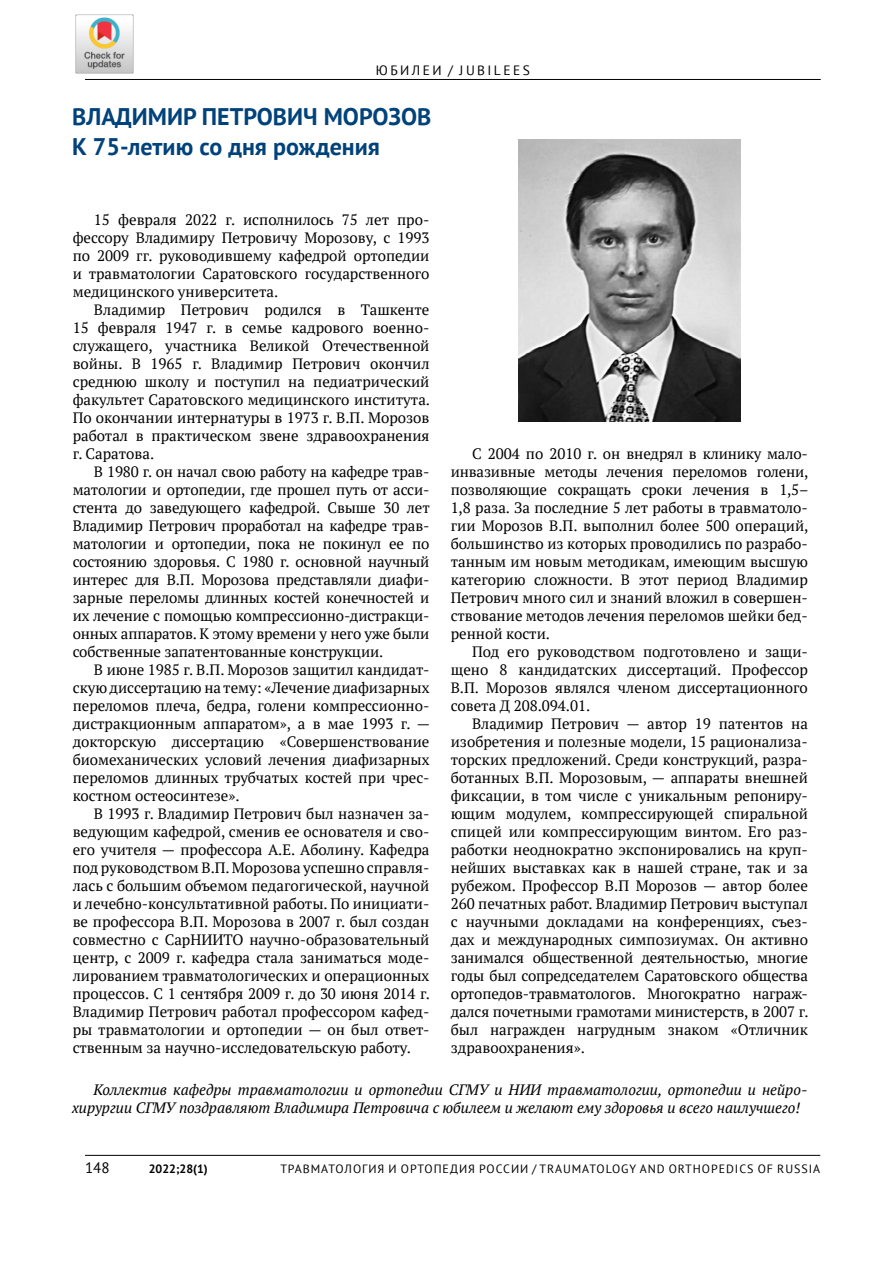
<style>
.page{position:relative;width:893px;height:1263px;background:#fff}
.page>*{position:absolute;margin:0;border:0;box-sizing:border-box;transform-origin:0 0}
.t1{font:700 24px/30px "PT Sans";color:#00427a}
.t2{font:15px/18px "PT Serif";color:#000;text-align:justify}
.t3{font:italic 15px/18px "PT Serif";color:#000}
.t4{font:15px "PT Sans";color:#000}
.t5{font:13.5px "PT Sans";letter-spacing:.18em;color:#000}
.t6{font:12px "PT Sans";letter-spacing:.08em;color:#000}
.t7{font:700 12px "PT Sans";color:#000}
</style>
<div class="page">
<hr style="left:85px;top:79px;width:736px;height:1px;background:#000">
<hr style="left:85px;top:1155px;width:735px;height:1px;background:#000">
<img style="left:519px;top:140px;width:221px;height:282px">
<img style="left:75px;top:15px;width:58px;height:58px">
<p class="t5" style="left:376px;top:61px;width:155px">ЮБИЛЕИ / JUBILEES</p>
<h1 class="t1" style="left:72px;top:101px;width:361px">ВЛАДИМИР ПЕТРОВИЧ МОРОЗОВ<br>К 75-летию со дня рождения</h1>
<p class="t2" style="left:73px;top:211px;width:358px;text-indent:21px">15 февраля 2022 г. исполнилось 75 лет про&shy;фессору Владимиру Петровичу Морозову, с 1993 по 2009 гг. руководившему кафедрой ортопедии и травматологии Саратовского государственного медицинского университета.</p>
<p class="t2" style="left:73px;top:301px;width:359px;text-indent:21px">Владимир Петрович родился в Ташкенте 15 февраля 1947 г. в семье кадрового военно&shy;служащего, участника Великой Отечественной войны. В 1965 г. Владимир Петрович окончил среднюю школу и поступил на педиатрический факультет Саратовского медицинского института.<br>По окончании интернатуры в 1973 г. В.П. Морозов работал в практическом звене здравоохранения г. Саратова.</p>
<p class="t2" style="left:73px;top:463px;width:359px;text-indent:21px">В 1980 г. он начал свою работу на кафедре трав&shy;матологии и ортопедии, где прошел путь от асси&shy;стента до заведующего кафедрой. Свыше 30 лет Владимир Петрович проработал на кафедре трав&shy;матологии и ортопедии, пока не покинул ее по состоянию здоровья. С 1980 г. основной научный интерес для В.П. Морозова представляли диафи&shy;зарные переломы длинных костей конечностей и их лечение с помощью компрессионно-дистракци&shy;онных аппаратов. К этому времени у него уже были собственные запатентованные конструкции.</p>
<p class="t2" style="left:73px;top:661px;width:359px;text-align:left;text-indent:21px">В июне 1985 г. В.П. Морозов защитил кандидат&shy;скую диссертацию на тему: «Лечение диафизарных переломов плеча, бедра, голени компрессионно&shy;дистракционным аппаратом», а в мае 1993 г. — докторскую диссертацию «Совершенствование биомеханических условий лечения диафизарных переломов длинных трубчатых костей при чрес&shy;костном остеосинтезе».</p>
<p class="t2" style="left:73px;top:805px;width:359px;text-indent:21px">В 1993 г. Владимир Петрович был назначен за&shy;ведующим кафедрой, сменив ее основателя и сво&shy;его учителя — профессора А.Е. Аболину. Кафедра под руководством В.П. Морозова успешно справля&shy;лась с большим объемом педагогической, научной и лечебно-консультативной работы. По инициати&shy;ве профессора В.П. Морозова в 2007 г. был создан совместно с СарНИИТО научно-образовательный центр, с 2009 г. кафедра стала заниматься моде&shy;лированием травматологических и операционных процессов. C 1 сентября 2009 г. до 30 июня 2014 г.<br>Владимир Петрович работал профессором кафед&shy;ры травматологии и ортопедии — он был ответ&shy;ственным за научно-исследовательскую работу.</p>
<p class="t2" style="left:451px;top:445px;width:359px;text-indent:21px">С 2004 по 2010 г. он внедрял в клинику мало&shy;инвазивные методы лечения переломов голени, позволяющие сокращать сроки лечения в 1,5– 1,8 раза. За последние 5 лет работы в травматоло&shy;гии Морозов В.П. выполнил более 500 операций, большинство из которых проводились по разрабо&shy;танным им новым методикам, имеющим высшую категорию сложности. В этот период Владимир Петрович много сил и знаний вложил в совершен&shy;ствование методов лечения переломов шейки бед&shy;ренной кости.</p>
<p class="t2" style="left:451px;top:643px;width:359px;text-indent:21px">Под его руководством подготовлено и защи&shy;щено 8 кандидатских диссертаций. Профессор В.П. Морозов являлся членом диссертационного совета Д 208.094.01.</p>
<p class="t2" style="left:451px;top:715px;width:359px;text-indent:21px">Владимир Петрович — автор 19 патентов на изобретения и полезные модели, 15 рационализа&shy;торских предложений. Среди конструкций, разра&shy;ботанных В.П. Морозовым, — аппараты внешней фиксации, в том числе с уникальным репониру&shy;ющим модулем, компрессирующей спиральной спицей или компрессирующим винтом. Его раз&shy;работки неоднократно экспонировались на круп&shy;нейших выставках как в нашей стране, так и за рубежом. Профессор В.П Морозов — автор более 260 печатных работ. Владимир Петрович выступал с научными докладами на конференциях, съез&shy;дах и международных симпозиумах. Он активно занимался общественной деятельностью, многие годы был сопредседателем Саратовского общества ортопедов-травматологов. Многократно награж&shy;дался почетными грамотами министерств, в 2007 г. был награжден нагрудным знаком «Отличник здравоохранения».</p>
<p class="t3" style="left:72px;top:1081px;width:737px;text-indent:21px">Коллектив кафедры травматологии и ортопедии СГМУ и НИИ травматологии, ортопедии и нейро&shy;хирургии СГМУ поздравляют Владимира Петровича с юбилеем и желают ему здоровья и всего наилучшего!</p>
<p class="t4" style="left:85px;top:1158px;width:26px">148</p>
<p class="t7" style="left:149px;top:1160px;width:60px">2022;28(1)</p>
<p class="t6" style="left:280px;top:1161px;width:541px">ТРАВМАТОЛОГИЯ И ОРТОПЕДИЯ РОССИИ / TRAUMATOLOGY AND ORTHOPEDICS OF RUSS IA</p>
</div>
